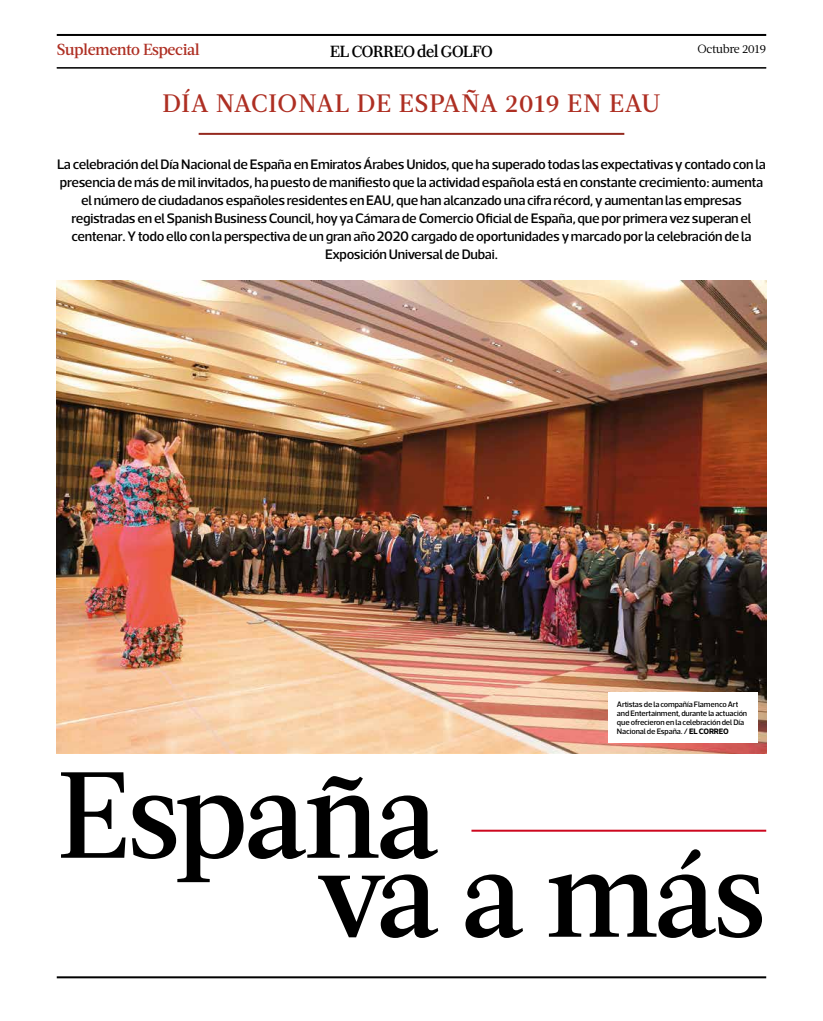
<style>
.page{position:relative;width:823px;height:1021px;background:#fff}
.page>*{position:absolute;margin:0;border:0;box-sizing:border-box;transform-origin:0 0}
.t1{font:500 122px "Acta";letter-spacing:-.03em;color:#000}
.t2{font:500 25.1px "Acta";letter-spacing:.03em;color:#ae2f23}
.t3{font:500 18px "Caponi Display";letter-spacing:-.02em;color:#000}
.t4{font:500 16px "Acta";letter-spacing:-.035em;color:#ae2f23}
.t5{font:500 14px/18px "Acto";letter-spacing:-.02em;color:#000;text-align:center}
.t6{font:12px "Acta";letter-spacing:-.03em;color:#000}
.t7{font:500 8px/9px "Acto";letter-spacing:-.015em;color:#000}
.s1{font-weight:700}
</style>
<div class="page">
<img style="left:57px;top:281px;width:708px;height:472px">
<div style="left:608px;top:692px;width:149px;height:50px;background:#fff"></div>
<hr style="left:57px;top:34px;width:708px;height:2px;background:#000">
<hr style="left:57px;top:976px;width:708px;height:2px;background:#000">
<hr style="left:471px;top:829px;width:294px;height:2px;background:#cd071e">
<hr style="left:57px;top:67px;width:708px;height:1px;background:#000">
<hr style="left:57px;top:68px;width:708px;height:1px;background:#000">
<hr style="left:198px;top:133px;width:426px;height:2px;background:#94291e">
<p class="t4" style="left:57px;top:40px;width:144px">Suplemento Especial</p>
<p class="t3" style="left:330px;top:39px;width:164px">EL CORREO del GOLFO</p>
<p class="t6" style="left:697px;top:42px;width:70px">Octubre 2019</p>
<h2 class="t2" style="left:162px;top:89px;width:499px">DÍA NACIONAL DE ESPAÑA 2019 EN EAU</h2>
<p class="t5" style="left:57px;top:155px;width:709px">La celebración del Día Nacional de España en Emiratos Árabes Unidos, que ha superado todas las expectativas y contado con la presencia de más de mil invitados, ha puesto de manifiesto que la actividad española está en constante crecimiento: aumenta el número de ciudadanos españoles residentes en EAU, que han alcanzado una cifra récord, y aumentan las empresas registradas en el Spanish Business Council, hoy ya Cámara de Comercio Oficial de España, que por primera vez superan el centenar. Y todo ello con la perspectiva de un gran año 2020 cargado de oportunidades y marcado por la celebración de la Exposición Universal de Dubai.</p>
<p class="t7" style="left:616px;top:699px;width:132px">Artistas de la compañía Flamenco Art and Entertainment, durante la actuación que ofrecieron en la celebración del Día Nacional de España. <span class="s1">/ EL CORREO</span></p>
<h1 class="t1" style="left:57px;top:743px;width:383px">España</h1>
<h1 class="t1" style="left:317px;top:822px;width:449px">va a más</h1>
</div>
